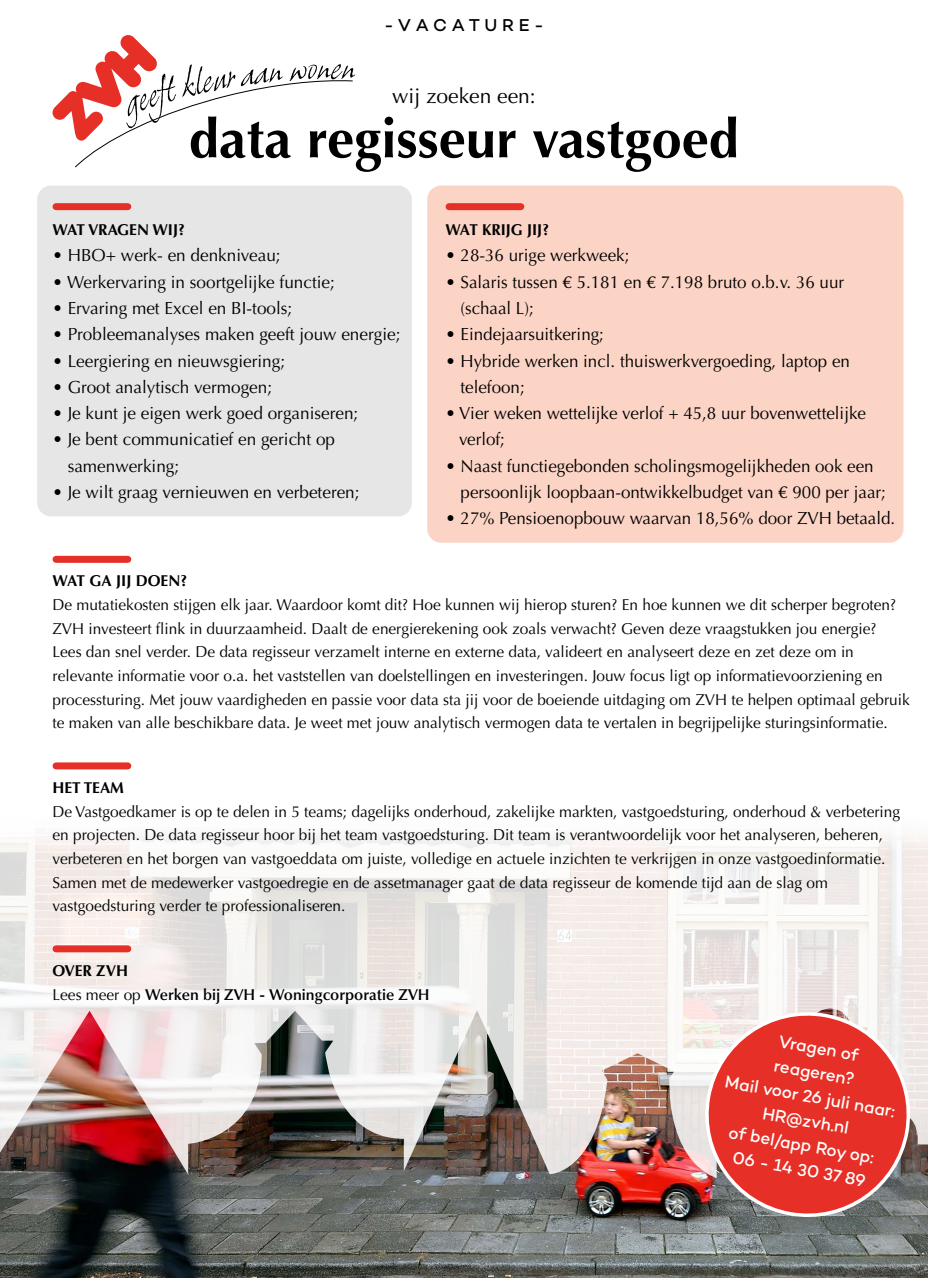
<style>
.page{position:relative;width:928px;height:1278px;background:#fff}
.page>*{position:absolute;margin:0;border:0;box-sizing:border-box;transform-origin:0 0}
.t1{font:700 54.25px "Optima LT Std";color:#000}
.t2{font:21px "Optima LT Std";color:#000}
.t3{font:17.5px/26.2px "Optima LT Std";color:#000}
.t4{font:500 17.5px/24.5px "Campton";color:#fff;text-align:center}
.t5{font:500 17.5px "Campton";color:#000}
.t6{font:15.75px/23.6px "Optima LT Std";color:#000}
.t7{font:600 15.75px/23.6px "Optima LT Std";color:#000}
.t8{font:700 15.75px "Optima LT Std";color:#000}
.s1{font-weight:700}
.s2{font-weight:400}
</style>
<div class="page">
<img style="left:0;top:835px;width:928px;height:173px">
<div style="left:37px;top:186px;width:375px;height:330px;background:#e6e6e6;border-radius:14px"></div>
<div style="left:427px;top:186px;width:476px;height:356px;background:#fbd4c5;border-radius:14px"></div>
<img style="left:0;top:1008px;width:928px;height:270px">
<div style="left:56px;top:203px;width:72px;height:7px;background:#e63027"></div>
<div style="left:56px;top:556px;width:72px;height:7px;background:#e63027"></div>
<div style="left:56px;top:762px;width:72px;height:7px;background:#e63027"></div>
<div style="left:56px;top:945px;width:72px;height:7px;background:#e63027"></div>
<div style="left:449px;top:203px;width:72px;height:7px;background:#e63027"></div>
<svg style="left:52px;top:35px;width:303px;height:132px"></svg>
<svg style="left:694px;top:1001px;width:226px;height:222px;background:#d96761"></svg>
<p class="t5" style="left:384px;top:14px;width:161px">- V A C A T U R E -</p>
<h2 class="t2" style="left:392px;top:84px;width:145px">wij zoeken een:</h2>
<h1 class="t1" style="left:189px;top:107px;width:551px">data regisseur vastgoed</h1>
<p class="t8" style="left:52px;top:221px;width:134px">WAT VRAGEN WIJ?</p>
<p class="t3" style="left:52px;top:243px;width:230px">• HBO+ werk- en denkniveau;</p>
<p class="t3" style="left:52px;top:269px;width:284px">• Werkervaring in soortgelijke functie;</p>
<p class="t3" style="left:52px;top:295px;width:241px">• Ervaring met Excel en BI-tools;</p>
<p class="t3" style="left:52px;top:321px;width:349px">• Probleemanalyses maken geeft jouw energie;</p>
<p class="t3" style="left:52px;top:348px;width:234px">• Leergiering en nieuwsgiering;</p>
<p class="t3" style="left:52px;top:374px;width:221px">• Groot analytisch vermogen;</p>
<p class="t3" style="left:52px;top:400px;width:307px">• Je kunt je eigen werk goed organiseren;</p>
<p class="t3" style="left:68px;top:426px;width:269px;text-indent:-15px">• Je bent communicatief en gericht op samenwerking;</p>
<p class="t3" style="left:52px;top:479px;width:308px">• Je wilt graag vernieuwen en verbeteren;</p>
<p class="t8" style="left:445px;top:221px;width:105px">WAT KRIJG JIJ?</p>
<p class="t3" style="left:445px;top:243px;width:185px">• 28-36 urige werkweek;</p>
<p class="t3" style="left:460px;top:269px;width:385px;text-indent:-15px">• Salaris tussen € 5.181 en € 7.198 bruto o.b.v. 36 uur (schaal L);</p>
<p class="t3" style="left:445px;top:321px;width:160px">• Eindejaarsuitkering;</p>
<p class="t3" style="left:460px;top:348px;width:391px;text-indent:-15px">• Hybride werken incl. thuiswerkvergoeding, laptop en telefoon;</p>
<p class="t3" style="left:459px;top:400px;width:408px;text-indent:-13px">• Vier weken wettelijke verlof + 45,8 uur bovenwettelijke verlof;</p>
<p class="t3" style="left:460px;top:453px;width:427px;text-indent:-15px">• Naast functiegebonden scholingsmogelijkheden ook een persoonlijk loopbaan-ontwikkelbudget van € 900 per jaar;</p>
<p class="t3" style="left:445px;top:505px;width:451px">• 27% Pensioenopbouw waarvan 18,56% door ZVH betaald.</p>
<p class="t8" style="left:52px;top:572px;width:136px">WAT GA JIJ DOEN?</p>
<p class="t6" style="left:52px;top:593px;width:858px">De mutatiekosten stijgen elk jaar. Waardoor komt dit? Hoe kunnen wij hierop sturen? En hoe kunnen we dit scherper begroten?<br>ZVH investeert flink in duurzaamheid. Daalt de energierekening ook zoals verwacht? Geven deze vraagstukken jou energie?<br>Lees dan snel verder. De data regisseur verzamelt interne en externe data, valideert en analyseert deze en zet deze om in relevante informatie voor o.a. het vaststellen van doelstellingen en investeringen. Jouw focus ligt op informatievoorziening en processturing. Met jouw vaardigheden en passie voor data sta jij voor de boeiende uitdaging om ZVH te helpen optimaal gebruik te maken van alle beschikbare data. Je weet met jouw analytisch vermogen data te vertalen in begrijpelijke sturingsinformatie.</p>
<p class="t8" style="left:52px;top:778px;width:73px">HET TEAM</p>
<p class="t6" style="left:52px;top:799px;width:849px">De Vastgoedkamer is op te delen in 5 teams; dagelijks onderhoud, zakelijke markten, vastgoedsturing, onderhoud &amp; verbetering en projecten. De data regisseur hoor bij het team vastgoedsturing. Dit team is verantwoordelijk voor het analyseren, beheren, verbeteren en het borgen van vastgoeddata om juiste, volledige en actuele inzichten te verkrijgen in onze vastgoedinformatie.<br>Samen met de medewerker vastgoedregie en de assetmanager gaat de data regisseur de komende tijd aan de slag om vastgoedsturing verder te professionaliseren.</p>
<p class="t7" style="left:52px;top:959px;width:378px"><span class="s1">OVER ZVH<br></span><span class="s2">Lees meer op</span> Werken bij ZVH - Woningcorporatie ZVH</p>
<p class="t4" style="left:735px;top:1020px;width:174px;rotate:10deg">Vragen of<br>reageren?<br>Mail voor 26 juli naar:<br>HR@zvh.nl<br>of bel/app Roy op:<br>06 - 14 30 37 89</p>
</div>
